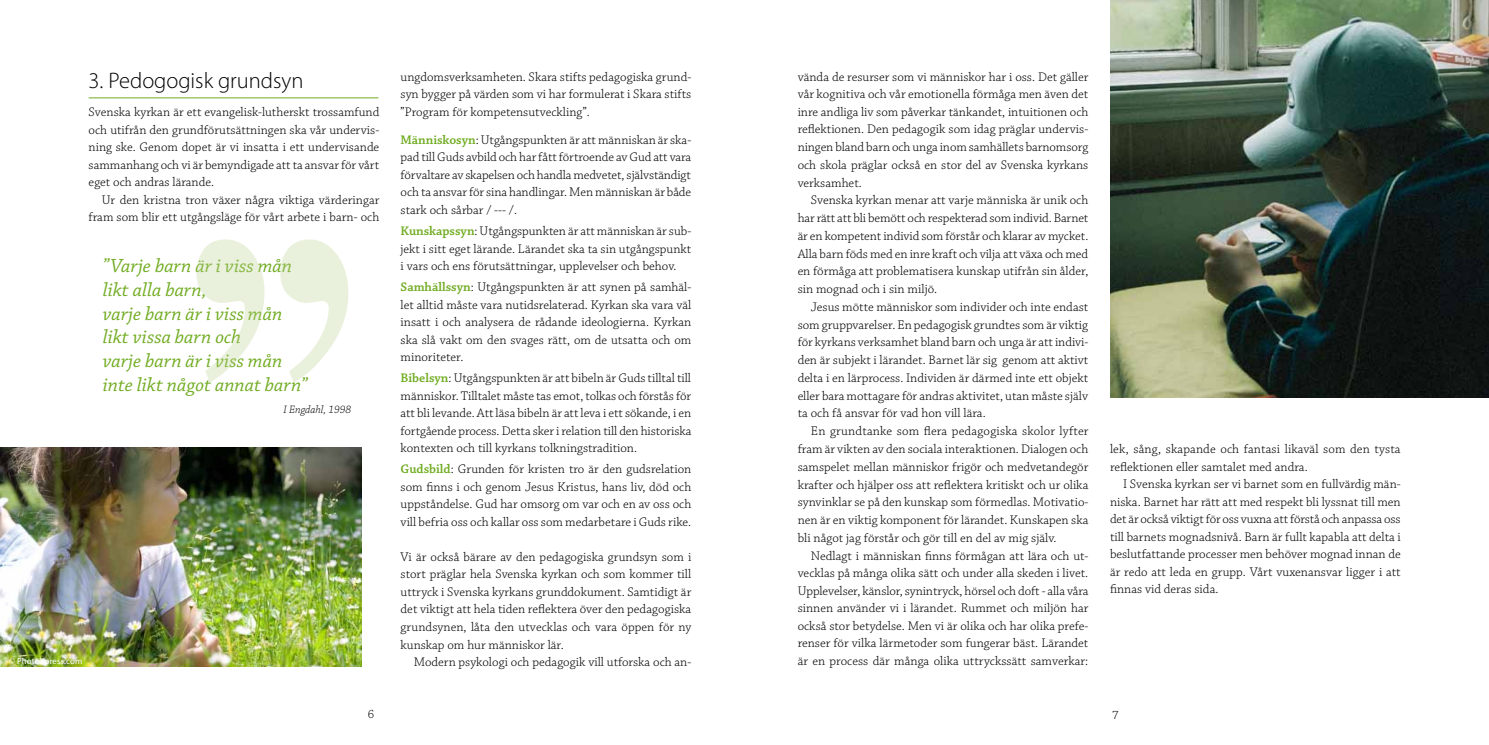
<style>
.page{position:relative;width:1489px;height:745px;background:#fff}
.page>*{position:absolute;margin:0;border:0;box-sizing:border-box;transform-origin:0 0}
.t1{font:300 22.5px "Myriad Pro";color:#000}
.t2{font:italic 20px/23.8px "Chaparral Pro";letter-spacing:.005em;color:#71ac22}
.t3{font:300 13.12px/17.5px "Chaparral Pro";color:#000;text-align:justify}
.t4{font:300 12.5px "Chaparral Pro";color:#000}
.t5{font:italic 300 11.25px "Chaparral Pro";color:#000}
.t6{font:8.75px "Myriad Pro";letter-spacing:.01em;color:#fff}
.s1{font-weight:600;color:#71ac22}
</style>
<div class="page">
<img style="left:1110px;top:0;width:378px;height:397px">
<img style="left:0;top:447px;width:361px;height:218px">
<svg style="left:196px;top:239px;width:152px;height:143px"></svg>
<hr style="left:89px;top:97px;width:289px;height:1px;background:#71ac22">
<h1 class="t1" style="left:89px;top:68px;width:216px">3. Pedogogisk grundsyn</h1>
<p class="t3" style="left:89px;top:104px;width:292px">Svenska kyrkan är ett evangelisk-lutherskt trossamfund och utifrån den grundförutsättningen ska vår undervis&shy;ning ske. Genom dopet är vi insatta i ett undervisande sammanhang och vi är bemyndigade att ta ansvar för vårt eget och andras lärande.</p>
<p class="t3" style="left:89px;top:191px;width:292px;text-align:right">Ur den kristna tron växer några viktiga värderingar fram som blir ett utgångsläge för vårt arbete i barn- och</p>
<h2 class="t2" style="left:103px;top:254px;width:206px">”Varje barn är i viss mån likt alla barn,<br>varje barn är i viss mån likt vissa barn och<br>varje barn är i viss mån inte likt något annat barn”</h2>
<p class="t5" style="left:283px;top:403px;width:69px">I Engdahl, 1998</p>
<p class="t6" style="left:9px;top:655px;width:75px">© PhotoXpress.com</p>
<p class="t3" style="left:400px;top:68px;width:292px">ungdomsverksamheten. Skara stifts pedagogiska grund&shy;syn bygger på värden som vi har formulerat i Skara stifts ”Program för kompetensutveckling”.</p>
<p class="t3" style="left:400px;top:131px;width:292px"><span class="s1">Människosyn</span>: Utgångspunkten är att människan är ska&shy;pad till Guds avbild och har fått förtroende av Gud att vara förvaltare av skapelsen och handla medvetet, självständigt och ta ansvar för sina handlingar. Men människan är både stark och sårbar / --- /.</p>
<p class="t3" style="left:400px;top:222px;width:292px"><span class="s1">Kunskapssyn</span>: Utgångspunkten är att människan är sub&shy;jekt i sitt eget lärande. Lärandet ska ta sin utgångspunkt i vars och ens förutsättningar, upplevelser och behov.</p>
<p class="t3" style="left:400px;top:278px;width:292px"><span class="s1">Samhällssyn</span>: Utgångspunkten är att synen på samhäl&shy;let alltid måste vara nutidsrelaterad. Kyrkan ska vara väl insatt i och analysera de rådande ideologierna. Kyrkan ska slå vakt om den svages rätt, om de utsatta och om minoriteter.</p>
<p class="t3" style="left:400px;top:369px;width:292px"><span class="s1">Bibelsyn</span>: Utgångspunkten är att bibeln är Guds tilltal till människor. Tilltalet måste tas emot, tolkas och förstås för att bli levande. Att läsa bibeln är att leva i ett sökande, i en fortgående process. Detta sker i relation till den historiska kontexten och till kyrkans tolkningstradition.</p>
<p class="t3" style="left:400px;top:460px;width:292px"><span class="s1">Gudsbild</span>: Grunden för kristen tro är den gudsrelation som finns i och genom Jesus Kristus, hans liv, död och uppståndelse. Gud har omsorg om var och en av oss och vill befria oss och kallar oss som medarbetare i Guds rike.</p>
<p class="t3" style="left:400px;top:548px;width:292px">Vi är också bärare av den pedagogiska grundsyn som i stort präglar hela Svenska kyrkan och som kommer till uttryck i Svenska kyrkans grunddokument. Samtidigt är det viktigt att hela tiden reflektera över den pedagogiska grundsynen, låta den utvecklas och vara öppen för ny kunskap om hur människor lär.</p>
<p class="t3" style="left:414px;top:653px;width:279px">Modern psykologi och pedagogik vill utforska och an-</p>
<p class="t3" style="left:797px;top:68px;width:292px">vända de resurser som vi människor har i oss. Det gäller vår kognitiva och vår emotionella förmåga men även det inre andliga liv som påverkar tänkandet, intuitionen och reflektionen. Den pedagogik som idag präglar undervis&shy;ningen bland barn och unga inom samhällets barnomsorg och skola präglar också en stor del av Svenska kyrkans verksamhet.</p>
<p class="t3" style="left:797px;top:192px;width:292px;text-indent:13px">Svenska kyrkan menar att varje människa är unik och har rätt att bli bemött och respekterad som individ. Barnet är en kompetent individ som förstår och klarar av mycket.<br>Alla barn föds med en inre kraft och vilja att växa och med en förmåga att problematisera kunskap utifrån sin ålder, sin mognad och i sin miljö.</p>
<p class="t3" style="left:797px;top:298px;width:292px;text-indent:13px">Jesus mötte människor som individer och inte endast som gruppvarelser. En pedagogisk grundtes som är viktig för kyrkans verksamhet bland barn och unga är att indivi&shy;den är subjekt i lärandet. Barnet lär sig genom att aktivt delta i en lärprocess. Individen är därmed inte ett objekt eller bara mottagare för andras aktivitet, utan måste själv ta och få ansvar för vad hon vill lära.</p>
<p class="t3" style="left:797px;top:422px;width:292px;text-indent:13px">En grundtanke som flera pedagogiska skolor lyfter fram är vikten av den sociala interaktionen. Dialogen och samspelet mellan människor frigör och medvetandegör krafter och hjälper oss att reflektera kritiskt och ur olika synvinklar se på den kunskap som förmedlas. Motivatio&shy;nen är en viktig komponent för lärandet. Kunskapen ska bli något jag förstår och gör till en del av mig själv.</p>
<p class="t3" style="left:797px;top:547px;width:292px;text-indent:13px">Nedlagt i människan finns förmågan att lära och ut&shy;vecklas på många olika sätt och under alla skeden i livet.<br>Upplevelser, känslor, synintryck, hörsel och doft - alla våra sinnen använder vi i lärandet. Rummet och miljön har också stor betydelse. Men vi är olika och har olika prefe&shy;renser för vilka lärmetoder som fungerar bäst. Lärandet är en process där många olika uttryckssätt samverkar:</p>
<p class="t3" style="left:1109px;top:440px;width:292px">lek, sång, skapande och fantasi likaväl som den tysta reflektionen eller samtalet med andra.</p>
<p class="t3" style="left:1109px;top:475px;width:292px;text-indent:13px">I Svenska kyrkan ser vi barnet som en fullvärdig män&shy;niska. Barnet har rätt att med respekt bli lyssnat till men det är också viktigt för oss vuxna att förstå och anpassa oss till barnets mognadsnivå. Barn är fullt kapabla att delta i beslutfattande processer men behöver mognad innan de är redo att leda en grupp. Vårt vuxenansvar ligger i att finnas vid deras sida.</p>
<p class="t4" style="left:368px;top:706px;width:8px">6</p>
<p class="t4" style="left:1112px;top:707px;width:8px">7</p>
</div>
